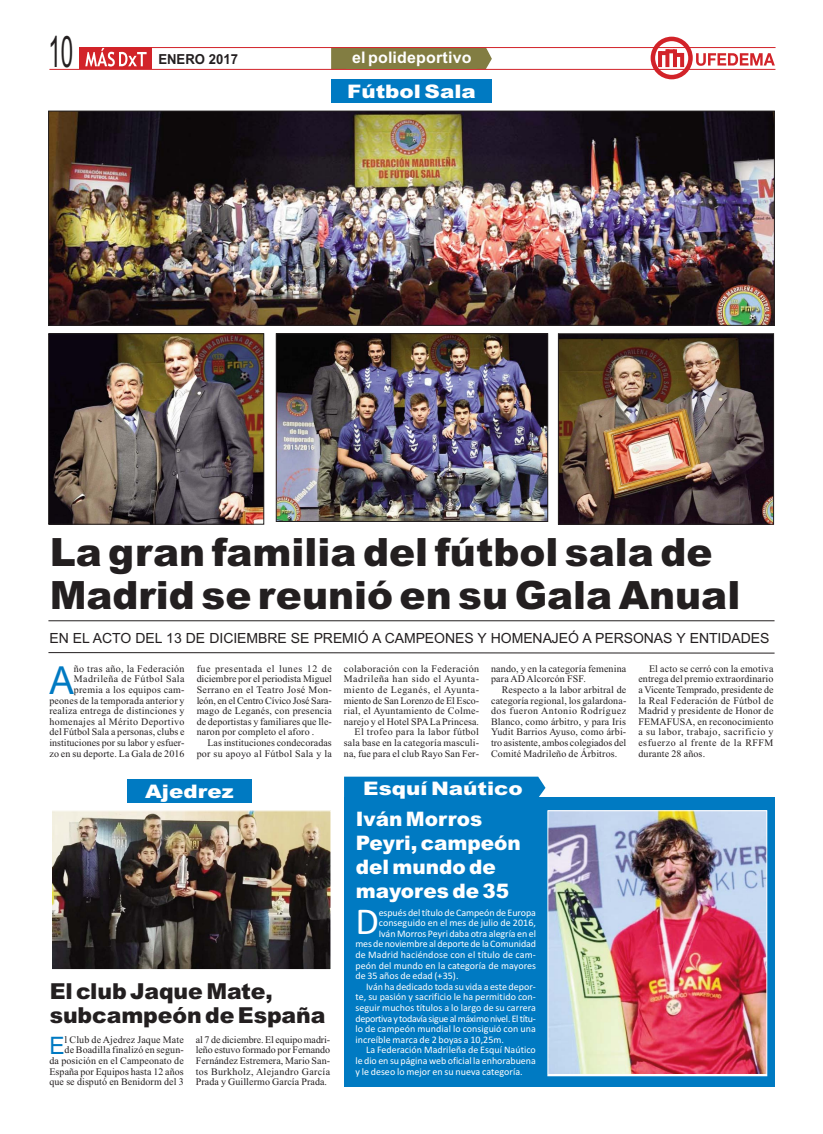
<style>
.page{position:relative;width:823px;height:1134px;background:#fff}
.page>*{position:absolute;margin:0;border:0;box-sizing:border-box;transform-origin:0 0}
.t1{font:43.5px "Arial Narrow";color:#231f20;scale:.63 1}
.t2{font:900 39px/43px "Arial";color:#231f20}
.t3{font:38.6px "Arial";color:#007ac2;scale:.95 1}
.t4{font:38.2px "Calibri";color:#fff}
.t5{font:24.1px "Arial";color:#007ac2;scale:.95 1}
.t6{font:900 22px/24px "Arial";letter-spacing:-.005em;color:#231f20}
.t7{font:900 20px/24px "Arial";color:#fff}
.t8{font:900 18.7px "Arial";color:#fff;scale:1.15 1}
.t9{font:700 16px "Arial";letter-spacing:.01em;color:#fff}
.t10{font:14px "Arial";letter-spacing:-.005em;color:#231f20}
.t11{font:700 13.8px "Arial";color:#231f20;scale:.95 1}
.t12{font:10px/10.6px "Times New Roman";letter-spacing:.015em;color:#231f20;text-align:right}
.t13{font:10px "Calibri";color:#fff}
.t14{font:10px "Times New Roman";letter-spacing:-.005em;color:#231f20}
.t15{font:10px "Times New Roman";letter-spacing:.05em;color:#231f20}
.t16{font:10px "Calibri";letter-spacing:-.03em;color:#fff}
.t17{font:10px "Times New Roman";letter-spacing:-.015em;color:#231f20}
.t18{font:10px "Times New Roman";letter-spacing:.035em;color:#231f20}
</style>
<div class="page">
<img style="left:50px;top:113px;width:722px;height:210px">
<div style="left:48px;top:111px;width:726px;height:214px;border:1px solid #231f20"></div>
<img style="left:278px;top:336px;width:267px;height:184px">
<div style="left:276px;top:334px;width:271px;height:188px;border:1px solid #231f20"></div>
<img style="left:50px;top:336px;width:212px;height:186px">
<div style="left:48px;top:334px;width:216px;height:190px;border:1px solid #231f20"></div>
<div style="left:331px;top:79px;width:160px;height:23px;background:#007ac2"></div>
<svg style="left:48px;top:652px;width:727px;height:2px"></svg>
<hr style="left:48px;top:620px;width:726px;height:1px;background:#231f20">
<svg style="left:331px;top:48px;width:160px;height:21px"></svg>
<svg style="left:344px;top:777px;width:201px;height:20px"></svg>
<hr style="left:102px;top:47px;width:673px;height:1px;background:#d22329">
<hr style="left:49px;top:69px;width:726px;height:1px;background:#d22329">
<svg style="left:650px;top:37px;width:124px;height:42px"></svg>
<div style="left:346px;top:50px;width:130px;height:18px;background:#827d42"></div>
<div style="left:79px;top:47px;width:73px;height:22px;background:#d22329"></div>
<svg style="left:85px;top:48px;width:61px;height:19px"></svg>
<div style="left:344px;top:797px;width:430px;height:290px;background:#007ac2"></div>
<img style="left:549px;top:813px;width:215px;height:261px">
<div style="left:547px;top:811px;width:219px;height:265px;border:1px solid #fff"></div>
<img style="left:52px;top:813px;width:277px;height:155px">
<div style="left:48px;top:811px;width:283px;height:159px;border:1px solid #fff"></div>
<div style="left:128px;top:779px;width:124px;height:23px;background:#007ac2"></div>
<div style="left:349px;top:779px;width:187px;height:19px;background:#007ac2"></div>
<img style="left:560px;top:336px;width:211px;height:186px">
<div style="left:558px;top:334px;width:215px;height:190px;border:1px solid #231f20"></div>
<p class="t1" style="left:48px;top:26px;width:41px">10</p>
<p class="t11" style="left:158px;top:51px;width:85px">ENERO 2017</p>
<p class="t9" style="left:352px;top:48px;width:121px">el polideportivo</p>
<p class="t8" style="left:347px;top:85px;width:113px">Fútbol Sala</p>
<p class="t2" style="left:50px;top:535px;width:691px">La gran familia del fútbol sala de<br>Madrid se reunió en su Gala Anual</p>
<p class="t10" style="left:49px;top:630px;width:721px">EN EL ACTO DEL 13 DE DICIEMBRE SE PREMIÓ A CAMPEONES Y HOMENAJEÓ A PERSONAS Y ENTIDADES</p>
<p class="t12" style="left:49px;top:664px;width:137px">ño tras año, la Federación<br>Madrileña de Fútbol Sala premia a los equipos cam&shy;peones de la temporada anterior y realiza entrega de distinciones y homenajes al Mérito Deportivo del Fútbol Sala a personas, clubs e instituciones por su labor y esfuer&shy;zo en su deporte. La Gala de 2016</p>
<p class="t15" style="left:196px;top:665px;width:137px">fue presentada el lunes 12 de</p>
<p class="t3" style="left:49px;top:658px;width:27px">A</p>
<p class="t14" style="left:196px;top:675px;width:137px">diciembre por el periodista Miguel</p>
<p class="t18" style="left:196px;top:686px;width:137px">Serrano en el Teatro José Mon-</p>
<p class="t17" style="left:196px;top:697px;width:137px">león, en el Centro Cívico José Sara-</p>
<p class="t12" style="left:196px;top:706px;width:137px">mago de Leganés, con presencia</p>
<p class="t12" style="left:196px;top:717px;width:137px">de deportistas y familiares que lle-</p>
<p class="t12" style="left:196px;top:728px;width:119px">naron por completo el aforo .</p>
<p class="t12" style="left:207px;top:738px;width:126px">Las instituciones condecoradas</p>
<p class="t12" style="left:196px;top:749px;width:137px">por su apoyo al Fútbol Sala y la</p>
<p class="t12" style="left:344px;top:664px;width:137px">colaboración con la Federación<br>Madrileña han sido el Ayunta&shy;miento de Leganés, el Ayunta&shy;miento de San Lorenzo de El Esco&shy;rial, el Ayuntamiento de Colme&shy;narejo y el Hotel SPA La Princesa.<br>El trofeo para la labor fútbol sala base en la categoría masculi&shy;na, fue para el club Rayo San Fer-</p>
<p class="t12" style="left:491px;top:664px;width:137px">nando, y en la categoría femenina</p>
<p class="t12" style="left:491px;top:675px;width:96px">para AD Alcorcón FSF.</p>
<p class="t12" style="left:501px;top:685px;width:126px">Respecto a la labor arbitral de</p>
<p class="t12" style="left:491px;top:696px;width:137px">categoría regional, los galardona-</p>
<p class="t15" style="left:491px;top:707px;width:137px">dos fueron Antonio Rodríguez</p>
<p class="t12" style="left:491px;top:717px;width:136px">Blanco, como árbitro, y para Iris</p>
<p class="t12" style="left:491px;top:728px;width:137px">Yudit Barrios Ayuso, como árbi-</p>
<p class="t14" style="left:491px;top:739px;width:137px">tro asistente, ambos colegiados del</p>
<p class="t12" style="left:491px;top:749px;width:128px">Comité Madrileño de Árbitros.</p>
<p class="t8" style="left:145px;top:784px;width:78px">Ajedrez</p>
<p class="t8" style="left:363px;top:782px;width:140px">Esquí Naútico</p>
<p class="t6" style="left:50px;top:981px;width:277px">El club Jaque Mate, subcampeón de España</p>
<p class="t12" style="left:49px;top:1035px;width:136px">l Club de Ajedrez Jaque Mate<br>de Boadilla finalizó en segun-<br>da posición en el Campeonato de<br>España por Equipos hasta 12 años que se disputó en Benidorm del 3</p>
<p class="t12" style="left:196px;top:1035px;width:136px;text-align:justify">al 7 de diciembre. El equipo madri&shy;leño estuvo formado por Fernando Fernández Estremera, Mario San&shy;tos Burkholz, Alejandro García Prada y Guillermo García Prada.</p>
<p class="t5" style="left:49px;top:1032px;width:18px">E</p>
<p class="t7" style="left:355px;top:809px;width:167px">Iván Morros<br>Peyri, campeón del mundo de mayores de 35</p>
<p class="t4" style="left:355px;top:908px;width:25px">D</p>
<p class="t13" style="left:378px;top:909px;width:158px">espués del título de Campeón de Europa</p>
<p class="t13" style="left:378px;top:919px;width:158px">conseguido en el mes de julio de 2016,</p>
<p class="t13" style="left:378px;top:930px;width:158px">Iván Morros Peyri daba otra alegría en el</p>
<p class="t13" style="left:355px;top:940px;width:182px">mes de noviembre al deporte de la Comunidad</p>
<p class="t13" style="left:355px;top:951px;width:182px">de Madrid haciéndose con el título de cam-</p>
<p class="t13" style="left:355px;top:962px;width:182px">peón del mundo en la categoría de mayores</p>
<p class="t13" style="left:355px;top:972px;width:105px">de 35 años de edad (+35).</p>
<p class="t13" style="left:366px;top:983px;width:171px">Iván ha dedicado toda su vida a este depor-</p>
<p class="t13" style="left:355px;top:993px;width:182px">te, su pasión y sacrificio le ha permitido con-</p>
<p class="t13" style="left:355px;top:1004px;width:182px">seguir muchos títulos a lo largo de su carrera</p>
<p class="t16" style="left:355px;top:1015px;width:182px">deportiva y todavía sigue al máximo nivel. El títu-</p>
<p class="t13" style="left:355px;top:1025px;width:182px">lo de campeón mundial lo consiguió con una</p>
<p class="t13" style="left:355px;top:1036px;width:150px">increíble marca de 2 boyas a 10,25m.</p>
<p class="t13" style="left:366px;top:1046px;width:171px">La Federación Madrileña de Esquí Naútico</p>
<p class="t13" style="left:355px;top:1057px;width:182px">le dio en su página web oficial la enhorabuena</p>
<p class="t13" style="left:355px;top:1068px;width:169px">y le deseo lo mejor en su nueva categoría.</p>
<p class="t12" style="left:638px;top:664px;width:137px;text-align:justify;text-indent:11px">El acto se cerró con la emotiva entrega del premio extraordinario a Vicente Temprado, presidente de la Real Federación de Fútbol de Madrid y presidente de Honor de FEMAFUSA, en reconocimiento a su labor, trabajo, sacrificio y esfuerzo al frente de la RFFM durante 28 años.</p>
</div>
